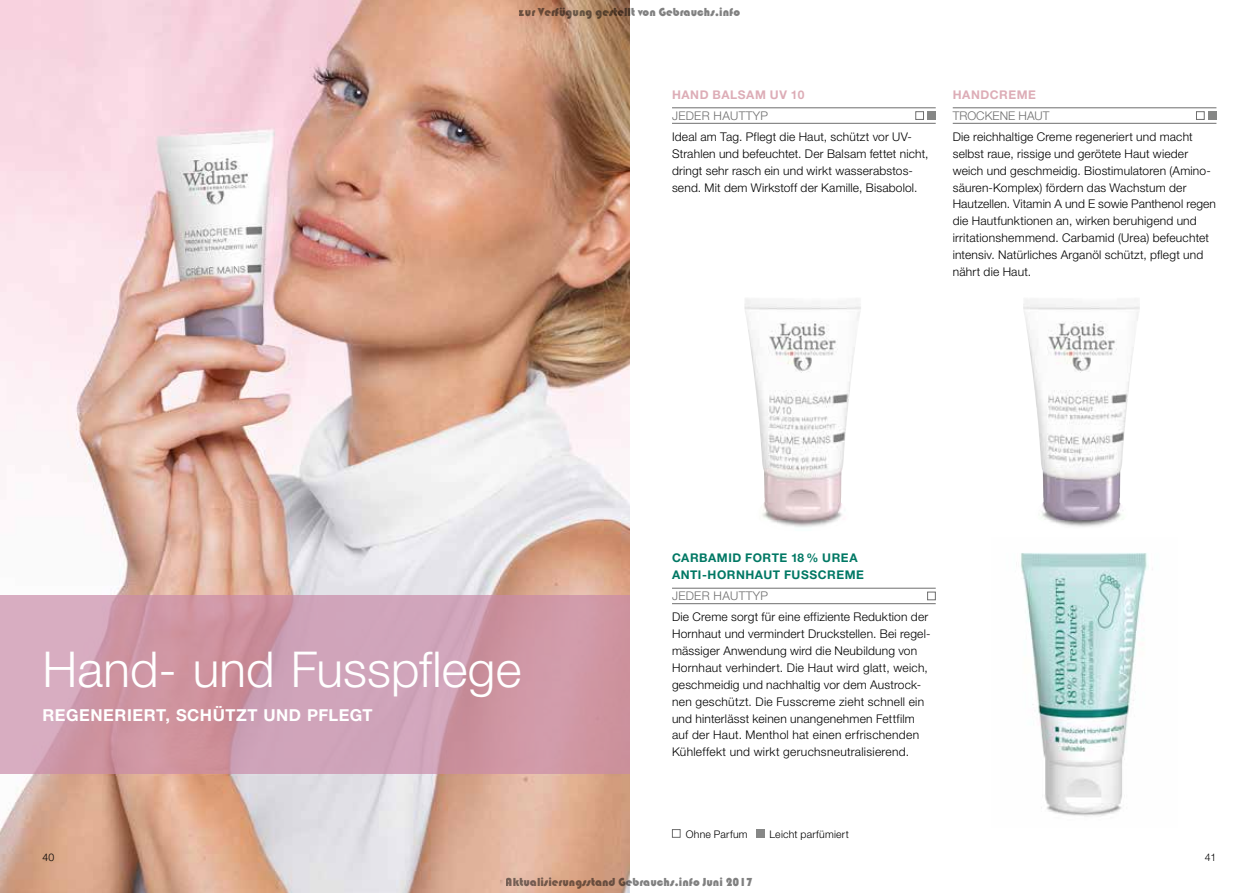
<style>
.page{position:relative;width:1259px;height:893px;background:#fff}
.page>*{position:absolute;margin:0;border:0;box-sizing:border-box;transform-origin:0 0}
.t1{font:300 49.5px "Helvetica Neue";letter-spacing:.005em;color:#fff}
.t2{font:700 16.5px "Helvetica Neue";letter-spacing:.03em;color:#fff}
.t3{font:300 12px/16.8px "Helvetica Neue";letter-spacing:.015em;color:#000}
.t4{font:12px "Bauhaus 93";color:rgb(0 0 0/.5)}
.t5{font:700 12px/16.8px "Helvetica Neue";letter-spacing:.045em;color:#007864}
.t6{font:300 12px "Helvetica Neue";letter-spacing:.025em;color:#6e6e6e}
.t7{font:700 12px "Helvetica Neue";letter-spacing:.05em;color:#ddadb7}
.t8{font:300 12px "Helvetica Neue";color:#6e6e6e}
.t9{font:300 10.5px "Helvetica Neue";letter-spacing:.02em;color:#000}
</style>
<div class="page">
<img style="left:0;top:0;width:629px;height:893px">
<img style="left:1021px;top:553px;width:128px;height:264px">
<img style="left:744px;top:298px;width:117px;height:229px">
<img style="left:1023px;top:299px;width:117px;height:228px">
<hr style="left:672px;top:108px;width:263px;height:1px;background:#6e6e6e">
<hr style="left:672px;top:123px;width:263px;height:1px;background:#6e6e6e">
<div style="left:915px;top:111px;width:9px;height:9px;border:1px solid #6e6e6e"></div>
<div style="left:927px;top:111px;width:8px;height:9px;background:#868786"></div>
<hr style="left:952px;top:108px;width:264px;height:1px;background:#6e6e6e">
<hr style="left:952px;top:123px;width:264px;height:1px;background:#6e6e6e">
<div style="left:1196px;top:111px;width:8px;height:9px;border:1px solid #6e6e6e"></div>
<div style="left:1208px;top:111px;width:8px;height:9px;background:#868786"></div>
<div style="left:672px;top:829px;width:8px;height:9px;border:1px solid #6e6e6e"></div>
<div style="left:756px;top:829px;width:8px;height:9px;background:#868786"></div>
<hr style="left:672px;top:588px;width:263px;height:1px;background:#6e6e6e">
<hr style="left:672px;top:603px;width:263px;height:1px;background:#6e6e6e">
<div style="left:927px;top:592px;width:8px;height:8px;border:1px solid #6e6e6e"></div>
<svg style="left:0;top:595px;width:629px;height:179px;background:#cf9cac"></svg>
<p class="t4" style="left:519px;top:6px;width:223px">zur Verfügung gestellt von Gebrauchs.info</p>
<p class="t7" style="left:672px;top:87px;width:134px">HAND BALSAM UV 10</p>
<p class="t6" style="left:672px;top:108px;width:97px">JEDER HAUTTYP</p>
<p class="t3" style="left:672px;top:128px;width:258px">Ideal am Tag. Pflegt die Haut, schützt vor UV-Strahlen und befeuchtet. Der Balsam fettet nicht, dringt sehr rasch ein und wirkt wasserabstos&shy;send. Mit dem Wirkstoff der Kamille, Bisabolol.</p>
<p class="t7" style="left:952px;top:87px;width:85px">HANDCREME</p>
<p class="t8" style="left:952px;top:108px;width:98px">TROCKENE HAUT</p>
<p class="t3" style="left:952px;top:128px;width:265px">Die reichhaltige Creme regeneriert und macht selbst raue, rissige und gerötete Haut wieder weich und geschmeidig. Biostimulatoren (Amino&shy;säuren-Komplex) fördern das Wachstum der Hautzellen. Vitamin A und E sowie Panthenol regen die Hautfunktionen an, wirken beruhigend und irritationshemmend. Carbamid (Urea) befeuchtet intensiv. Natürliches Arganöl schützt, pflegt und nährt die Haut.</p>
<h1 class="t1" style="left:43px;top:639px;width:480px">Hand- und Fusspflege</h1>
<h2 class="t2" style="left:43px;top:705px;width:332px">REGENERIERT, SCHÜTZT UND PFLEGT</h2>
<p class="t5" style="left:672px;top:549px;width:193px">CARBAMID FORTE 18 % UREA<br>ANTI-HORNHAUT FUSSCREME</p>
<p class="t6" style="left:672px;top:589px;width:97px">JEDER HAUTTYP</p>
<p class="t3" style="left:672px;top:608px;width:260px">Die Creme sorgt für eine effiziente Reduktion der Hornhaut und vermindert Druckstellen. Bei regel&shy;mässiger Anwendung wird die Neubildung von Hornhaut verhindert. Die Haut wird glatt, weich, geschmeidig und nachhaltig vor dem Austrock&shy;nen geschützt. Die Fusscreme zieht schnell ein und hinterlässt keinen unangenehmen Fettfilm auf der Haut. Menthol hat einen erfrischenden Kühleffekt und wirkt geruchsneutralisierend.</p>
<p class="t9" style="left:686px;top:827px;width:63px">Ohne Parfum</p>
<p class="t9" style="left:769px;top:827px;width:81px">Leicht parfümiert</p>
<p class="t9" style="left:43px;top:851px;width:13px">40</p>
<p class="t9" style="left:1204px;top:851px;width:13px">41</p>
<p class="t4" style="left:506px;top:875px;width:249px">Aktualisierungsstand Gebrauchs.info Juni 2017</p>
</div>
